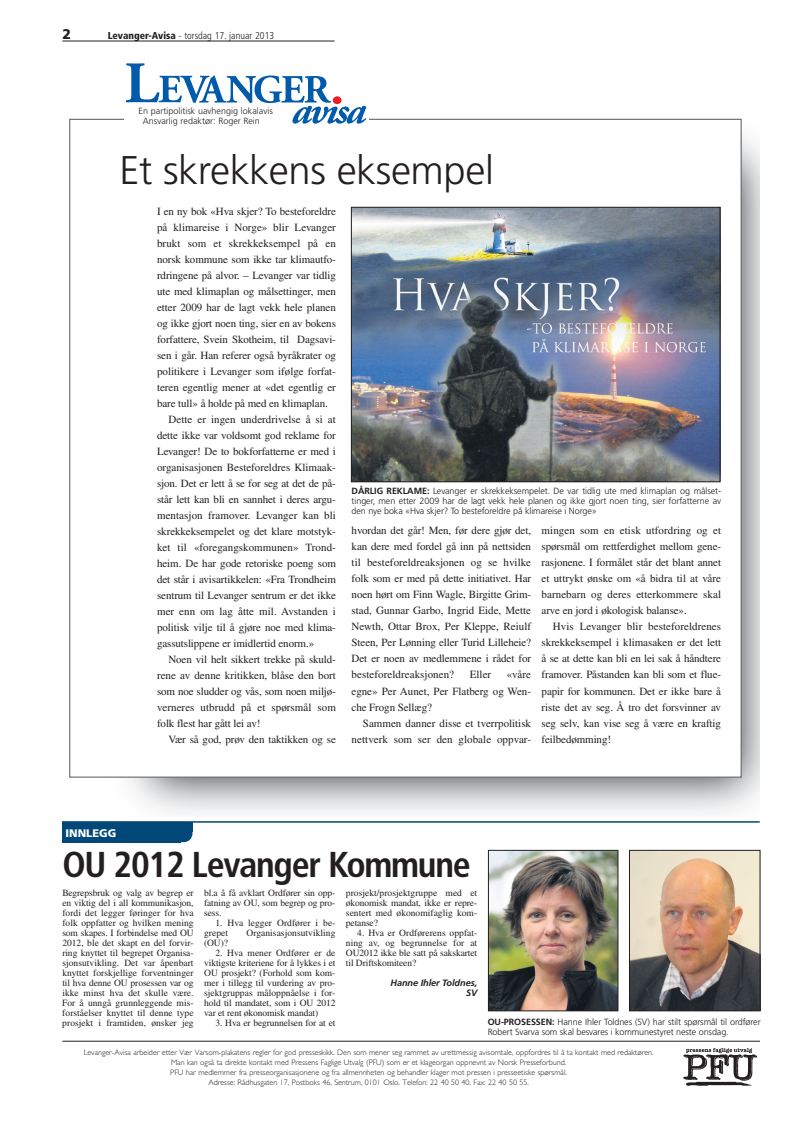
<style>
.page{position:relative;width:794px;height:1134px;background:#fff}
.page>*{position:absolute;margin:0;border:0;box-sizing:border-box;transform-origin:0 0}
.t1{font:300 40px "Frutiger LT Std";letter-spacing:-.01em;color:#231f20}
.t2{font:700 condensed 36px "Frutiger LT Std";letter-spacing:-.035em;color:#231f20}
.t3{font:900 14px "Frutiger LT Std";color:#231f20}
.t4{font:11px/16px "Times LT Std";letter-spacing:-.01em;color:#231f20;text-align:justify}
.t5{font:900 11px "Frutiger LT Std";color:#fff}
.t6{font:300 condensed 10px "Frutiger LT Std";color:#231f20}
.t7{font:9.5px/10px "Times LT Std";letter-spacing:-.01em;color:#231f20;text-align:justify}
.t8{font:italic 700 9.2px/10px "Frutiger LT Std";letter-spacing:-.01em;color:#231f20;text-align:right}
.t9{font:300 9px/10px "Frutiger LT Std";letter-spacing:-.01em;color:#231f20}
.t10{font:300 8px/10px "Gill Sans Std";color:#231f20;text-align:center}
.t11{font:700 6.2px "Adobe Garamond Pro";letter-spacing:-.065em;color:#231f20;scale:.93 1}
.s1{font-weight:900}
.s2{font-weight:700}
</style>
<div class="page">
<hr style="left:62px;top:41px;width:272px;height:1px;background:#231f20">
<div style="left:62px;top:822px;width:118px;height:20px;background:#014878"></div>
<div style="left:157px;top:822px;width:35px;height:20px;background:#014878;border-radius:9px"></div>
<div style="left:169px;top:822px;width:23px;height:9px;background:#014878"></div>
<hr style="left:62px;top:822px;width:697px;height:1px;background:#014878">
<img style="left:683px;top:1047px;width:74px;height:39px">
<hr style="left:62px;top:1041px;width:698px;height:1px;background:#231f20">
<img style="left:69px;top:118px;width:691px;height:696px">
<div style="left:70px;top:120px;width:670px;height:656px;background:#fff"></div>
<div style="left:124px;top:61px;width:244px;height:68px;background:#fff"></div>
<svg style="left:126px;top:63px;width:240px;height:61px"></svg>
<div style="left:333px;top:96px;width:8px;height:8px;background:#ee1d23;border-radius:50%"></div>
<div style="left:129px;top:107px;width:153px;height:21px;background:#fff"></div>
<img style="left:353px;top:209px;width:365px;height:271px">
<div style="left:351px;top:207px;width:369px;height:275px;border:1px solid #231f20"></div>
<img style="left:490px;top:852px;width:126px;height:157px">
<div style="left:488px;top:850px;width:130px;height:161px;border:1px solid #231f20"></div>
<img style="left:631px;top:852px;width:127px;height:157px">
<div style="left:629px;top:850px;width:131px;height:161px;border:1px solid #231f20"></div>
<p class="t3" style="left:62px;top:28px;width:10px">2</p>
<p class="t6" style="left:108px;top:31px;width:168px"><span class="s1">Levanger-Avisa</span> - torsdag 17. januar 2013</p>
<p class="t9" style="left:130px;top:106px;width:144px"><sub>RUN</sub>En partipolitisk uavhengig lokalavis</p>
<p class="t11" style="left:141px;top:111px;width:103px">NLAGT I 1848 SOM NORDRE TRONDHJ</p>
<p class="t9" style="left:143px;top:116px;width:119px">Ansvarlig redaktør: Roger Rein</p>
<h1 class="t1" style="left:119px;top:154px;width:376px">Et skrekkens eksempel</h1>
<p class="t5" style="left:65px;top:829px;width:52px">INNLEGG</p>
<p class="t4" style="left:157px;top:204px;width:180px">I en ny bok «Hva skjer? To besteforeldre</p>
<p class="t4" style="left:157px;top:220px;width:180px">på klimareise i Norge» blir Levanger</p>
<p class="t4" style="left:157px;top:236px;width:180px">brukt som et skrekkeksempel på en</p>
<p class="t4" style="left:157px;top:252px;width:180px">norsk kommune som ikke tar klimautfo-</p>
<p class="t4" style="left:157px;top:268px;width:180px">rdringene på alvor. – Levanger var tidlig</p>
<p class="t4" style="left:157px;top:284px;width:180px">ute med klimaplan og målsettinger, men</p>
<p class="t4" style="left:157px;top:300px;width:180px">etter 2009 har de lagt vekk hele planen</p>
<p class="t4" style="left:157px;top:316px;width:180px">og ikke gjort noen ting, sier en av bokens</p>
<p class="t4" style="left:157px;top:332px;width:180px">forfattere, Svein Skotheim, til Dagsavi-</p>
<p class="t4" style="left:157px;top:348px;width:180px">sen i går. Han referer også byråkrater og</p>
<p class="t4" style="left:157px;top:364px;width:180px">politikere i Levanger som ifølge forfat-</p>
<p class="t4" style="left:157px;top:380px;width:180px">teren egentlig mener at «det egentlig er</p>
<p class="t4" style="left:157px;top:396px;width:172px">bare tull» å holde på med en klimaplan.</p>
<p class="t4" style="left:168px;top:412px;width:169px">Dette er ingen underdrivelse å si at</p>
<p class="t4" style="left:157px;top:428px;width:180px">dette ikke var voldsomt god reklame for</p>
<p class="t4" style="left:157px;top:444px;width:180px">Levanger! De to bokforfatterne er med i</p>
<p class="t4" style="left:157px;top:460px;width:180px">organisasjonen Besteforeldres Klimaak-</p>
<p class="t4" style="left:157px;top:476px;width:180px">sjon. Det er lett å se for seg at det de på-</p>
<p class="t4" style="left:157px;top:492px;width:180px">står lett kan bli en sannhet i deres argu-</p>
<p class="t4" style="left:157px;top:508px;width:180px">mentasjon framover. Levanger kan bli</p>
<p class="t4" style="left:157px;top:524px;width:180px">skrekkeksempelet og det klare motstyk-</p>
<p class="t4" style="left:157px;top:540px;width:180px">ket til «foregangskommunen» Trond-</p>
<p class="t4" style="left:157px;top:556px;width:180px">heim. De har gode retoriske poeng som</p>
<p class="t4" style="left:157px;top:572px;width:180px">det står i avisartikkelen: «Fra Trondheim</p>
<p class="t4" style="left:157px;top:588px;width:180px">sentrum til Levanger sentrum er det ikke</p>
<p class="t4" style="left:157px;top:604px;width:180px">mer enn om lag åtte mil. Avstanden i</p>
<p class="t4" style="left:157px;top:620px;width:180px">politisk vilje til å gjøre noe med klima-</p>
<p class="t4" style="left:157px;top:636px;width:159px">gassutslippene er imidlertid enorm.»</p>
<p class="t4" style="left:168px;top:652px;width:169px">Noen vil helt sikkert trekke på skuld-</p>
<p class="t4" style="left:157px;top:668px;width:180px">rene av denne kritikken, blåse den bort</p>
<p class="t4" style="left:157px;top:684px;width:180px">som noe sludder og vås, som noen miljø-</p>
<p class="t4" style="left:157px;top:700px;width:180px">verneres utbrudd på et spørsmål som</p>
<p class="t4" style="left:157px;top:716px;width:105px">folk flest har gått lei av!</p>
<p class="t4" style="left:168px;top:732px;width:169px">Vær så god, prøv den taktikken og se</p>
<p class="t9" style="left:351px;top:487px;width:371px;text-align:justify"><span class="s2">DÅRLIG REKLAME:</span> Levanger er skrekkeksempelet. De var tidlig ute med klimaplan og målset&shy;tinger, men etter 2009 har de lagt vekk hele planen og ikke gjort noen ting, sier forfatterne av den nye boka «Hva skjer? To besteforeldre på klimareise i Norge»</p>
<p class="t4" style="left:541px;top:524px;width:181px">mingen som en etisk utfordring og et spørsmål om rettferdighet mellom gene&shy;rasjonene. I formålet står det blant annet et uttrykt ønske om «å bidra til at våre barnebarn og deres etterkommere skal arve en jord i økologisk balanse».</p>
<p class="t4" style="left:541px;top:620px;width:181px;text-indent:11px">Hvis Levanger blir besteforeldrenes skrekkeksempel i klimasaken er det lett å se at dette kan bli en lei sak å håndtere framover. Påstanden kan bli som et flue&shy;papir for kommunen. Det er ikke bare å riste det av seg. Å tro det forsvinner av seg selv, kan vise seg å være en kraftig feilbedømming!</p>
<p class="t4" style="left:351px;top:524px;width:181px">hvordan det går! Men, før dere gjør det, kan dere med fordel gå inn på nettsiden til besteforeldreaksjonen og se hvilke folk som er med på dette initiativet. Har noen hørt om Finn Wagle, Birgitte Grim&shy;stad, Gunnar Garbo, Ingrid Eide, Mette Newth, Ottar Brox, Per Kleppe, Reiulf Steen, Per Lønning eller Turid Lilleheie?<br>Det er noen av medlemmene i rådet for besteforeldreaksjonen?</p>
<p class="t4" style="left:352px;top:668px;width:181px;text-indent:155px">«våre egne» Per Aunet, Per Flatberg og Wen&shy;che Frogn Sellæg?</p>
<p class="t4" style="left:352px;top:716px;width:181px;text-align:right">Sammen danner disse et tverrpolitisk nettverk som ser den globale oppvar-</p>
<p class="t4" style="left:470px;top:668px;width:23px">Eller</p>
<h2 class="t2" style="left:62px;top:850px;width:410px">OU 2012 Levanger Kommune</h2>
<p class="t7" style="left:62px;top:889px;width:133px">Begrepsbruk og valg av begrep er en viktig del i all kommunikasjon, fordi det legger føringer for hva folk oppfatter og hvilken mening som skapes. I forbindelse med OU 2012, ble det skapt en del forvir&shy;ring knyttet til begrepet Organisa&shy;sjonsutvikling. Det var åpenbart knyttet forskjellige forventninger til hva denne OU prosessen var og ikke minst hva det skulle være.<br>For å unngå grunnleggende mis&shy;forståelser knyttet til denne type prosjekt i framtiden, ønsker jeg</p>
<p class="t7" style="left:204px;top:889px;width:133px">bl.a å få avklart Ordfører sin opp&shy;fatning av OU, som begrep og pro&shy;sess.</p>
<p class="t7" style="left:204px;top:919px;width:133px;text-indent:11px">1. Hva legger Ordfører i be&shy;grepet</p>
<p class="t7" style="left:246px;top:929px;width:90px">Organisasjonsutvikling</p>
<p class="t7" style="left:204px;top:939px;width:25px">(OU)?</p>
<p class="t7" style="left:204px;top:949px;width:133px;text-indent:11px">2. Hva mener Ordfører er de viktigste kriteriene for å lykkes i et OU prosjekt? (Forhold som kom&shy;mer i tillegg til vurdering av pro&shy;sjektgruppas måloppnåelse i for&shy;hold til mandatet, som i OU 2012 var et rent økonomisk mandat)</p>
<p class="t7" style="left:215px;top:1019px;width:121px">3. Hva er begrunnelsen for at et</p>
<p class="t7" style="left:346px;top:889px;width:133px">prosjekt/prosjektgruppe med et økonomisk mandat, ikke er repre&shy;sentert med økonomifaglig kom&shy;petanse?</p>
<p class="t7" style="left:346px;top:929px;width:133px;text-indent:11px">4. Hva er Ordførerens oppfat&shy;ning av, og begrunnelse for at OU2012 ikke ble satt på sakskartet til Driftskomiteen?</p>
<p class="t8" style="left:390px;top:979px;width:88px">Hanne Ihler Toldnes,<br>SV</p>
<p class="t9" style="left:488px;top:1018px;width:274px"><span class="s2">OU-PROSESSEN:</span> Hanne Ihler Toldnes (SV) har stilt spørsmål til ordfører<br>Robert Svarva som skal besvares i kommunestyret neste onsdag.</p>
<p class="t10" style="left:84px;top:1048px;width:571px">Levanger-Avisa arbeider etter Vær Varsom-plakatens regler for god presseskikk. Den som mener seg rammet av urettmessig avisomtale, oppfordres til å ta kontakt med redaktøren.<br>Man kan også ta direkte kontakt med Pressens Faglige Utvalg (PFU) som er et klageorgan oppnevnt av Norsk Presseforbund.<br>PFU har medlemmer fra presseorganisasjonene og fra allmennheten og behandler klager mot pressen i presseetiske spørsmål.<br>Adresse: Rådhusgaten 17, Postboks 46, Sentrum, 0101 Oslo. Telefon: 22 40 50 40. Fax: 22 40 50 55.</p>
</div>
